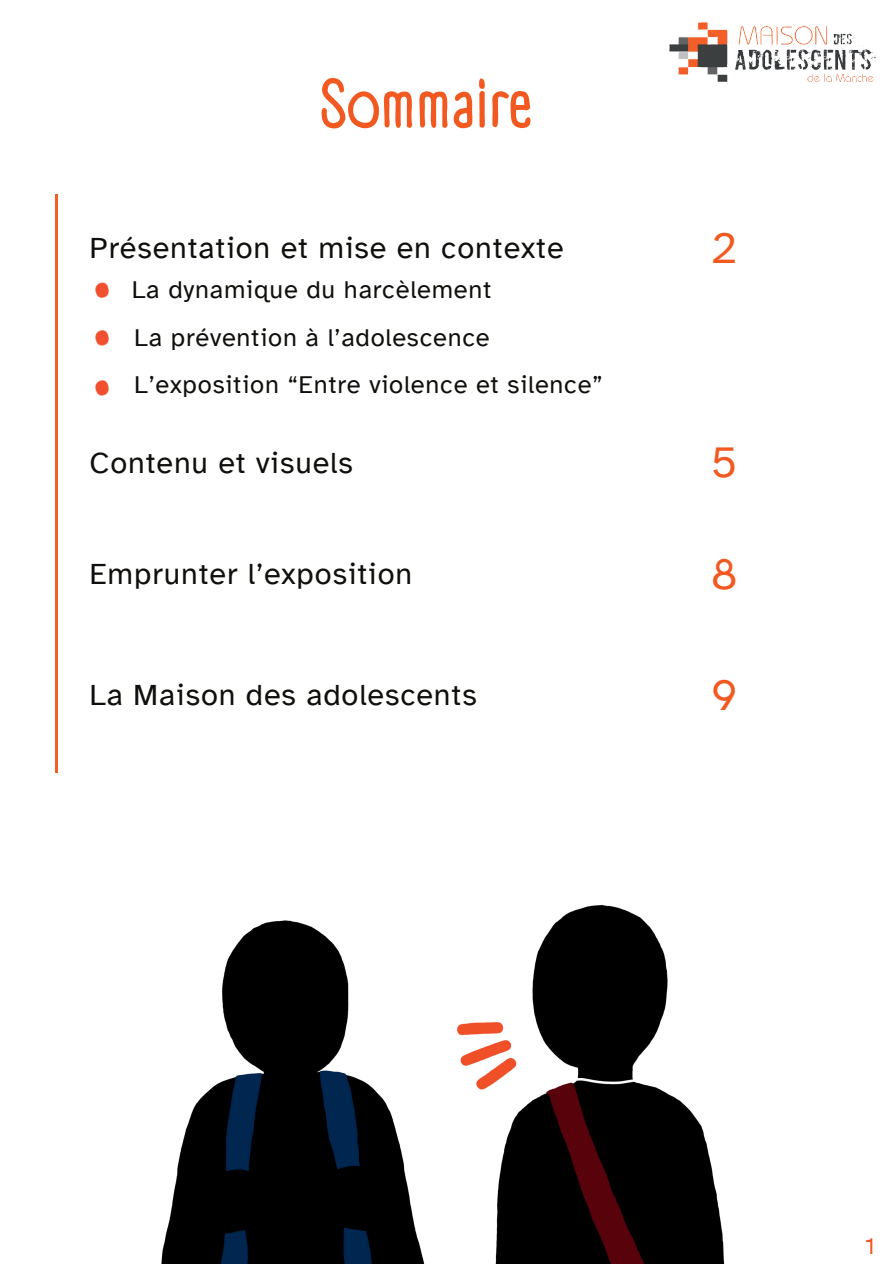
<style>
.page{position:relative;width:894px;height:1264px;background:#fff}
.page>*{position:absolute;margin:0;border:0;box-sizing:border-box;transform-origin:0 0}
.t1{font:700 67.5px "A Day Without Sun Text";color:#f15921}
.t2{font:45px "Atkinson Hyperlegible";color:#f15921}
.t3{font:30.6px "Atkinson Hyperlegible";letter-spacing:.03em;color:#100f0c}
.t4{font:25.5px/47.5px "Atkinson Hyperlegible";letter-spacing:.03em;color:#100f0c}
.t5{font:24px "Atkinson Hyperlegible";color:#f15921}
</style>
<div class="page">
<img style="left:669px;top:22px;width:208px;height:60px">
<img style="left:161px;top:904px;width:564px;height:359px">
<hr style="left:55px;top:194px;width:3px;height:578px;background:#f25e29">
<img style="left:95px;top:282px;width:14px;height:16px">
<img style="left:95px;top:330px;width:14px;height:16px">
<img style="left:95px;top:380px;width:14px;height:16px">
<h1 class="t1" style="left:320px;top:55px;width:214px">Sommaire</h1>
<p class="t3" style="left:89px;top:231px;width:475px">Présentation et mise en contexte</p>
<h2 class="t2" style="left:711px;top:223px;width:26px">2</h2>
<p class="t4" style="left:132px;top:266px;width:472px">La dynamique du harcèlement<br>La prévention à l’adolescence<br>L’exposition “Entre violence et silence”</p>
<p class="t3" style="left:89px;top:445px;width:265px">Contenu et visuels</p>
<h2 class="t2" style="left:710px;top:437px;width:28px">5</h2>
<p class="t3" style="left:89px;top:556px;width:324px">Emprunter l’exposition</p>
<h2 class="t2" style="left:710px;top:549px;width:29px">8</h2>
<p class="t3" style="left:89px;top:677px;width:389px">La Maison des adolescents</p>
<h2 class="t2" style="left:710px;top:669px;width:28px">9</h2>
<p class="t5" style="left:864px;top:1232px;width:11px">1</p>
</div>
